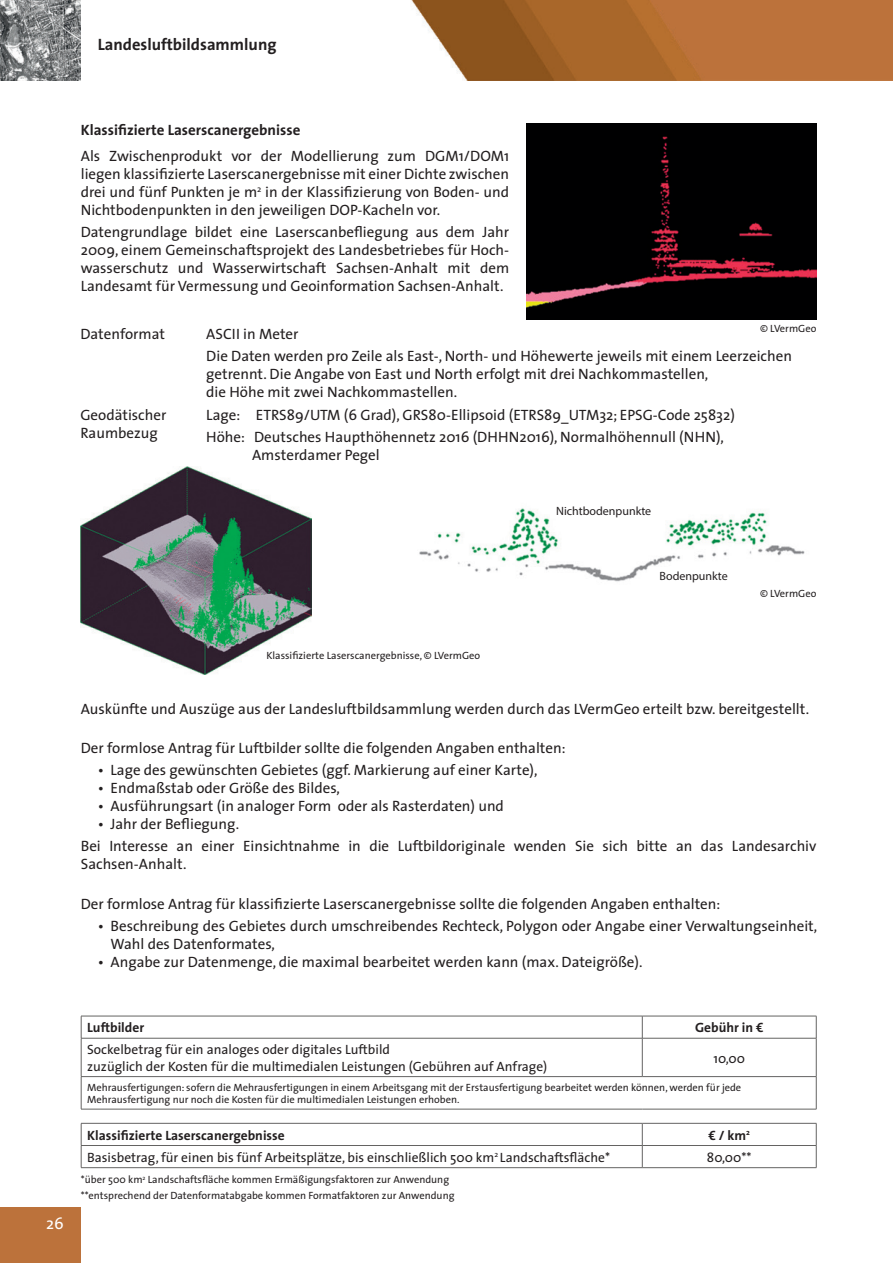
<style>
.page{position:relative;width:893px;height:1263px;background:#fff}
.page>*{position:absolute;margin:0;border:0;box-sizing:border-box;transform-origin:0 0}
.Text{font:700 16.5px "The Sans";color:#231f20}
.t1{font:16.5px "The Sans";color:#fff}
.Text-2{font:15px/18px "The Sans";color:#231f20}
.Text-3{font:13.5px/16.2px "The Sans";color:#231f20}
.Text-4{font:700 13.5px "The Sans";color:#231f20}
.Text-5{font:12px "Myriad Pro";color:#231f20}
.Text-6{font:10.5px/12.6px "The Sans";color:#231f20}
.s1{font-weight:700}
</style>
<div class="page">
<div style="left:0;top:1208px;width:81px;height:55px;background:#bc723b"></div>
<img style="left:411px;top:0;width:482px;height:81px">
<img style="left:0;top:0;width:81px;height:81px">
<img style="left:526px;top:123px;width:290px;height:196px">
<img style="left:81px;top:466px;width:231px;height:208px">
<img style="left:419px;top:508px;width:386px;height:74px">
<hr style="left:81px;top:1016px;width:561px;height:1px;background:#646362">
<svg style="left:81px;top:1016px;width:1px;height:22px"></svg>
<hr style="left:642px;top:1016px;width:174px;height:1px;background:#646362">
<svg style="left:642px;top:1016px;width:1px;height:22px"></svg>
<svg style="left:816px;top:1016px;width:1px;height:22px"></svg>
<hr style="left:81px;top:1038px;width:561px;height:1px;background:#646362">
<hr style="left:81px;top:1038px;width:1px;height:38px;background:#646362">
<hr style="left:642px;top:1038px;width:174px;height:1px;background:#646362">
<hr style="left:642px;top:1038px;width:1px;height:38px;background:#646362">
<hr style="left:816px;top:1038px;width:1px;height:38px;background:#646362">
<hr style="left:81px;top:1076px;width:561px;height:1px;background:#646362">
<hr style="left:81px;top:1077px;width:1px;height:32px;background:#646362">
<hr style="left:642px;top:1076px;width:174px;height:1px;background:#646362">
<hr style="left:816px;top:1077px;width:1px;height:32px;background:#646362">
<hr style="left:81px;top:1109px;width:561px;height:1px;background:#646362">
<hr style="left:642px;top:1109px;width:174px;height:1px;background:#646362">
<hr style="left:81px;top:1123px;width:561px;height:1px;background:#646362">
<hr style="left:642px;top:1123px;width:174px;height:1px;background:#646362">
<hr style="left:81px;top:1145px;width:561px;height:1px;background:#646362">
<svg style="left:81px;top:1123px;width:1px;height:44px"></svg>
<hr style="left:642px;top:1145px;width:174px;height:1px;background:#646362">
<svg style="left:642px;top:1123px;width:1px;height:44px"></svg>
<svg style="left:816px;top:1123px;width:1px;height:44px"></svg>
<hr style="left:81px;top:1167px;width:561px;height:1px;background:#646362">
<hr style="left:642px;top:1167px;width:174px;height:1px;background:#646362">
<p class="Text" style="left:98px;top:34px;width:180px">Landesluftbildsammlung</p>
<p class="Text-2" style="left:81px;top:116px;width:430px;line-height:26.5px"><span class="s1">Klassifizierte Laserscanergebnisse<br></span>Als Zwischenprodukt vor der Modellierung zum DGM1/DOM1</p>
<p class="Text-2" style="left:81px;top:165px;width:430px;text-align:justify">liegen klassifizierte Laserscanergebnisse mit einer Dichte zwischen drei und fünf Punkten je m<sup>2</sup> in der Klassifizierung von Boden- und Nichtbodenpunkten in den jeweiligen DOP-Kacheln vor.</p>
<p class="Text-2" style="left:81px;top:223px;width:430px;text-align:justify">Datengrundlage bildet eine Laserscanbefliegung aus dem Jahr 2009, einem Gemeinschaftsprojekt des Landesbetriebes für Hoch&shy;wasserschutz und Wasserwirtschaft Sachsen-Anhalt mit dem Landesamt für Vermessung und Geoinformation Sachsen-Anhalt.</p>
<p class="Text-6" style="left:760px;top:322px;width:58px">© LVermGeo</p>
<p class="Text-2" style="left:80px;top:325px;width:86px">Datenformat</p>
<p class="Text-2" style="left:206px;top:323px;width:587px;line-height:22.2px">ASCII in Meter<br>Die Daten werden pro Zeile als East-, North- und Höhewerte jeweils mit einem Leerzeichen</p>
<p class="Text-2" style="left:206px;top:365px;width:504px">getrennt. Die Angabe von East und North erfolgt mit drei Nachkommastellen, die Höhe mit zwei Nachkommastellen.</p>
<p class="Text-2" style="left:80px;top:406px;width:87px">Geodätischer<br>Raumbezug</p>
<p class="Text-2" style="left:206px;top:404px;width:530px;line-height:22.2px">Lage: ETRS89/UTM (6 Grad), GRS80-Ellipsoid (ETRS89_UTM32; EPSG-Code 25832)<br>Höhe: Deutsches Haupthöhennetz 2016 (DHHN2016), Normalhöhennull (NHN),</p>
<p class="Text-2" style="left:252px;top:446px;width:129px">Amsterdamer Pegel</p>
<p class="Text-5" style="left:556px;top:503px;width:97px">Nichtbodenpunkte</p>
<p class="Text-5" style="left:659px;top:568px;width:70px">Bodenpunkte</p>
<p class="Text-6" style="left:760px;top:587px;width:58px">© LVermGeo</p>
<p class="Text-6" style="left:266px;top:650px;width:215px">Klassifizierte Laserscanergebnisse, © LVermGeo</p>
<p class="Text-2" style="left:81px;top:700px;width:730px">Auskünfte und Auszüge aus der Landesluftbildsammlung werden durch das LVermGeo erteilt bzw. bereitgestellt.</p>
<p class="Text-2" style="left:81px;top:739px;width:486px">Der formlose Antrag für Luftbilder sollte die folgenden Angaben enthalten:</p>
<p class="Text-2" style="left:98px;top:761px;width:441px">• Lage des gewünschten Gebietes (ggf. Markierung auf einer Karte),</p>
<p class="Text-2" style="left:98px;top:779px;width:244px">• Endmaßstab oder Größe des Bildes,</p>
<p class="Text-2" style="left:98px;top:797px;width:408px">• Ausführungsart (in analoger Form oder als Rasterdaten) und</p>
<p class="Text-2" style="left:81px;top:813px;width:737px;line-height:22.2px;text-indent:17px">• Jahr der Befliegung.<br>Bei Interesse an einer Einsichtnahme in die Luftbildoriginale wenden Sie sich bitte an das Landesarchiv</p>
<p class="Text-2" style="left:81px;top:855px;width:107px">Sachsen-Anhalt.</p>
<p class="Text-2" style="left:81px;top:895px;width:641px">Der formlose Antrag für klassifizierte Laserscanergebnisse sollte die folgenden Angaben enthalten:</p>
<p class="Text-2" style="left:111px;top:917px;width:708px;text-indent:-13px">• Beschreibung des Gebietes durch umschreibendes Rechteck, Polygon oder Angabe einer Verwaltungseinheit,<br>Wahl des Datenformates,</p>
<p class="Text-2" style="left:98px;top:953px;width:546px">• Angabe zur Datenmenge, die maximal bearbeitet werden kann (max. Dateigröße).</p>
<p class="t1" style="left:46px;top:1212px;width:19px">26</p>
<p class="Text-4" style="left:87px;top:1019px;width:58px">Luftbilder</p>
<p class="Text-4" style="left:695px;top:1019px;width:70px">Gebühr in €</p>
<p class="Text-3" style="left:87px;top:1042px;width:462px">Sockelbetrag für ein analoges oder digitales Luftbild<br>zuzüglich der Kosten für die multimedialen Leistungen (Gebühren auf Anfrage)</p>
<p class="Text-3" style="left:713px;top:1050px;width:33px">10,00</p>
<p class="Text-6" style="left:87px;top:1081px;width:656px">Mehrausfertigungen: sofern die Mehrausfertigungen in einem Arbeitsgang mit der Erstausfertigung bearbeitet werden können, werden für jede<br>Mehrausfertigung nur noch die Kosten für die multimedialen Leistungen erhoben.</p>
<p class="Text-4" style="left:87px;top:1126px;width:199px">Klassifizierte Laserscanergebnisse</p>
<p class="Text-4" style="left:708px;top:1126px;width:43px">€ / km<sup>2</sup></p>
<p class="Text-3" style="left:87px;top:1149px;width:524px">Basisbetrag, für einen bis fünf Arbeitsplätze, bis einschließlich 500 km<sup>2</sup> Landschaftsfläche*</p>
<p class="Text-3" style="left:707px;top:1149px;width:46px">80,00**</p>
<p class="Text-6" style="left:81px;top:1172px;width:375px;line-height:15.3px">*über 500 km<sup>2</sup> Landschaftsfläche kommen Ermäßigungsfaktoren zur Anwendung **entsprechend der Datenformatabgabe kommen Formatfaktoren zur Anwendung</p>
</div>
